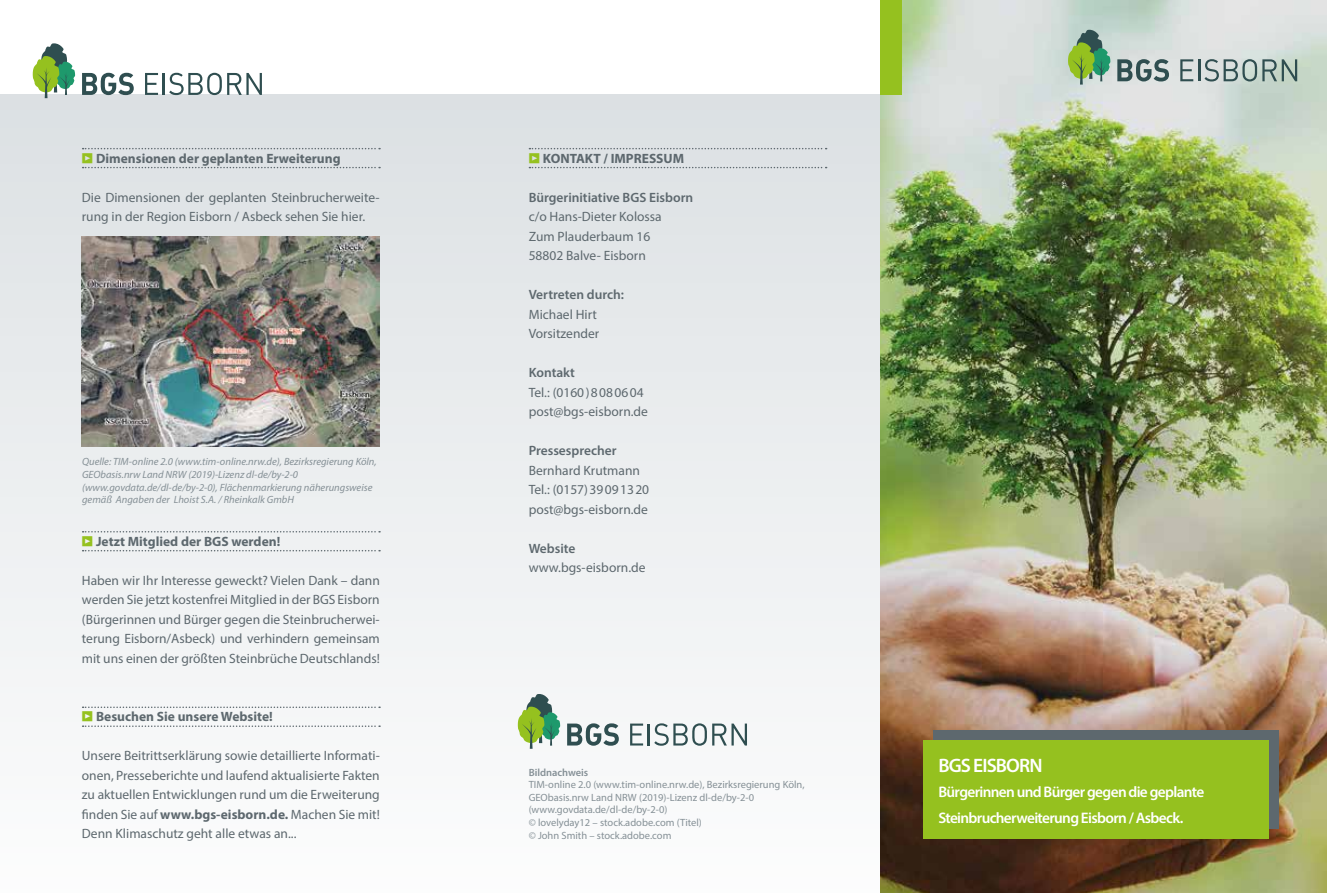
<style>
.page{position:relative;width:1327px;height:893px;background:#fff}
.page>*{position:absolute;margin:0;border:0;box-sizing:border-box;transform-origin:0 0}
.t1{font:600 19.5px "Myriad Pro";letter-spacing:-.045em;color:#fff}
.t2{font:600 15.3px/25.5px "Myriad Pro";letter-spacing:-.045em;color:#fff}
.t3{font:13.5px/19.5px "Myriad Pro";color:#5d686e}
.t4{font:700 13.5px "Myriad Pro";color:#5d686e}
.t5{font:600 13.5px "Myriad Pro";color:#5d686e}
.t6{font:italic 10.5px/12.6px "Myriad Pro";color:#859096}
.t7{font:10.5px/12.6px "Myriad Pro";color:#859096}
.t8{font:600 10.5px "Myriad Pro";color:#859096}
.s1{font-family:"Meta Black Expert";font-weight:400;color:#95c11f}
.s2{font-weight:700}
</style>
<div class="page">
<div style="left:0;top:95px;width:1327px;height:798px;background:linear-gradient(to bottom,#dce0e3,#fdfdfd)"></div>
<img style="left:880px;top:0;width:447px;height:893px">
<div style="left:933px;top:730px;width:346px;height:99px;background:#5d686e"></div>
<div style="left:923px;top:740px;width:345px;height:99px;background:#95c11f"></div>
<div style="left:880px;top:0;width:21px;height:95px;background:#95c11f"></div>
<svg style="left:83px;top:148px;width:297px;height:1px"></svg>
<svg style="left:83px;top:167px;width:297px;height:1px"></svg>
<svg style="left:83px;top:531px;width:297px;height:1px"></svg>
<svg style="left:83px;top:550px;width:297px;height:1px"></svg>
<svg style="left:83px;top:706px;width:297px;height:2px"></svg>
<svg style="left:83px;top:725px;width:297px;height:2px"></svg>
<svg style="left:529px;top:148px;width:297px;height:1px"></svg>
<svg style="left:529px;top:167px;width:297px;height:1px"></svg>
<svg style="left:1117px;top:59px;width:52px;height:22px"></svg>
<svg style="left:1180px;top:59px;width:13px;height:22px"></svg>
<hr style="left:1198px;top:59px;width:2px;height:22px;background:#2f4e50">
<svg style="left:1204px;top:59px;width:93px;height:22px"></svg>
<svg style="left:1068px;top:30px;width:42px;height:55px"></svg>
<img style="left:82px;top:236px;width:297px;height:211px">
<svg style="left:82px;top:73px;width:52px;height:22px"></svg>
<svg style="left:145px;top:73px;width:13px;height:22px"></svg>
<hr style="left:163px;top:73px;width:2px;height:22px;background:#2f4e50">
<svg style="left:169px;top:73px;width:93px;height:22px"></svg>
<svg style="left:33px;top:43px;width:42px;height:55px"></svg>
<svg style="left:567px;top:723px;width:52px;height:23px"></svg>
<svg style="left:630px;top:724px;width:13px;height:21px"></svg>
<hr style="left:648px;top:724px;width:2px;height:21px;background:#2f4e50">
<svg style="left:654px;top:723px;width:93px;height:23px"></svg>
<svg style="left:518px;top:694px;width:42px;height:55px"></svg>
<p class="t4" style="left:82px;top:149px;width:260px"><span class="s1">Z</span> Dimensionen der geplanten Erweiterung</p>
<p class="t3" style="left:82px;top:187px;width:299px">Die Dimensionen der geplanten Steinbrucherweite&shy;rung in der Region Eisborn / Asbeck sehen Sie hier.</p>
<p class="t6" style="left:82px;top:455px;width:296px">Quelle: TIM-online 2.0 (www.tim-online.nrw.de), Bezirksregierung Köln, GEObasis.nrw Land NRW (2019)-Lizenz dl-de/by-2-0 (www.govdata.de/dl-de/by-2-0), Flächenmarkierung näherungsweise gemäß Angaben der Lhoist S.A. / Rheinkalk GmbH</p>
<p class="t4" style="left:82px;top:532px;width:200px"><span class="s1">Z</span> Jetzt Mitglied der BGS werden!</p>
<p class="t3" style="left:82px;top:570px;width:299px;text-align:justify">Haben wir Ihr Interesse geweckt? Vielen Dank – dann werden Sie jetzt kostenfrei Mitglied in der BGS Eisborn (Bürgerinnen und Bürger gegen die Steinbrucherwei&shy;terung Eisborn/Asbeck) und verhindern gemeinsam mit uns einen der größten Steinbrüche Deutschlands!</p>
<p class="t4" style="left:82px;top:708px;width:192px"><span class="s1">Z</span> Besuchen Sie unsere Website!</p>
<p class="t3" style="left:82px;top:746px;width:299px;text-align:justify">Unsere Beitrittserklärung sowie detaillierte Informati&shy;onen, Presseberichte und laufend aktualisierte Fakten zu aktuellen Entwicklungen rund um die Erweiterung finden Sie auf <span class="s2">www.bgs-eisborn.de.</span> Machen Sie mit!<br>Denn Klimaschutz geht alle etwas an...</p>
<p class="t4" style="left:529px;top:149px;width:157px"><span class="s1">Z</span> KONTAKT / IMPRESSUM</p>
<p class="t5" style="left:529px;top:188px;width:166px">Bürgerinitiative BGS Eisborn</p>
<p class="t3" style="left:529px;top:207px;width:135px">c/o Hans-Dieter Kolossa<br>Zum Plauderbaum 16<br>58802 Balve- Eisborn</p>
<p class="t5" style="left:529px;top:286px;width:97px">Vertreten durch:</p>
<p class="t3" style="left:529px;top:304px;width:72px">Michael Hirt<br>Vorsitzender</p>
<p class="t5" style="left:529px;top:364px;width:48px">Kontakt</p>
<p class="t3" style="left:529px;top:382px;width:121px">Tel.: (0160)8080604 post@bgs-eisborn.de</p>
<p class="t5" style="left:529px;top:442px;width:89px">Pressesprecher</p>
<p class="t3" style="left:529px;top:460px;width:122px">Bernhard Krutmann<br>Tel.: (0157)39091320 post@bgs-eisborn.de</p>
<p class="t5" style="left:529px;top:539px;width:48px">Website</p>
<p class="t3" style="left:529px;top:558px;width:118px">www.bgs-eisborn.de</p>
<p class="t8" style="left:529px;top:765px;width:61px">Bildnachweis</p>
<p class="t7" style="left:529px;top:778px;width:277px">TIM-online 2.0 (www.tim-online.nrw.de), Bezirksregierung Köln, GEObasis.nrw Land NRW (2019)-Lizenz dl-de/by-2-0 (www.govdata.de/dl-de/by-2-0)<br>© lovelyday12 – stock.adobe.com (Titel)<br>© John Smith – stock.adobe.com</p>
<h1 class="t1" style="left:938px;top:753px;width:106px">BGS EISBORN</h1>
<p class="t2" style="left:938px;top:779px;width:267px">Bürgerinnen und Bürger gegen die geplante<br>Steinbrucherweiterung Eisborn / Asbeck.</p>
</div>
